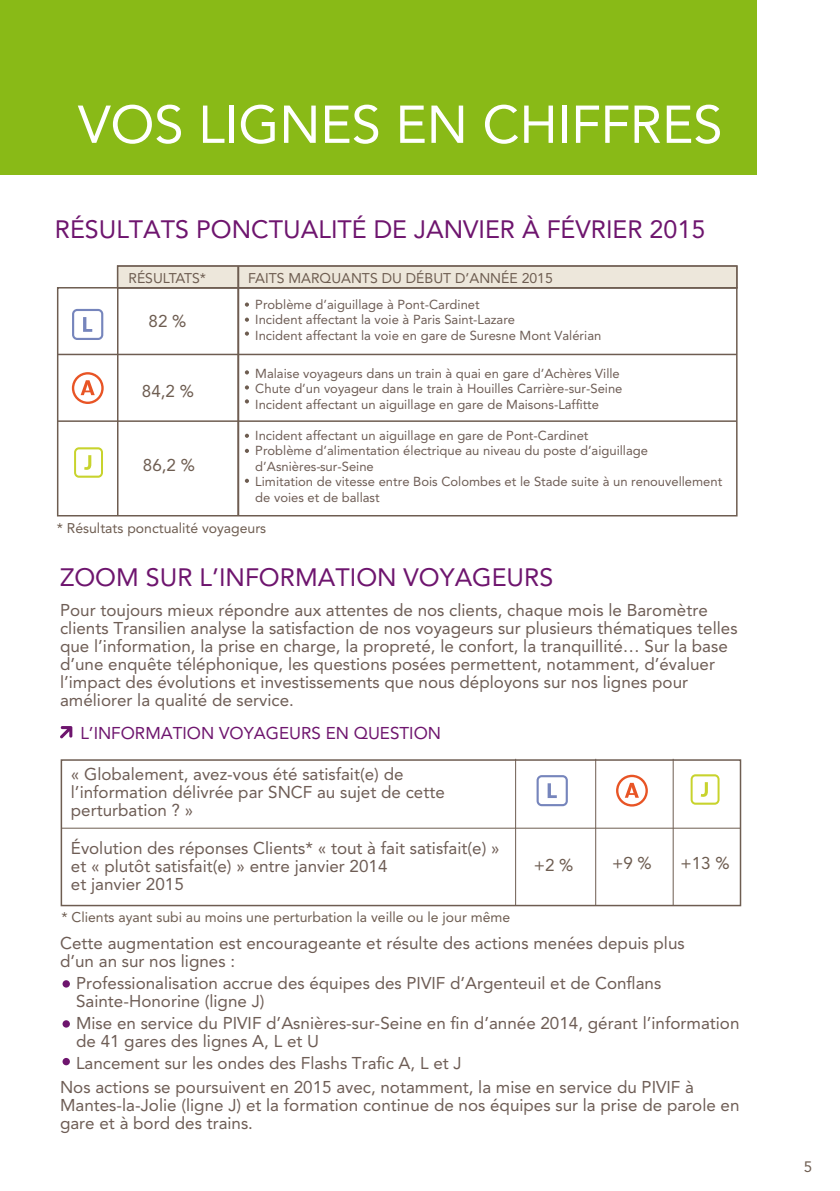
<style>
.page{position:relative;width:840px;height:1191px;background:#fff}
.page>*{position:absolute;margin:0;border:0;box-sizing:border-box;transform-origin:0 0}
.t1{font:52.6px "Avenir LT Std";color:#fff}
.t2{font:25px "Avenir LT Std";color:#6e156e}
.t3{font:17px/18px "Avenir LT Std";color:#6e5d55}
.t4{font:17px "Avenir LT Std";color:#6e156e}
.t5{font:17px "Avenir LT Std";color:#6e5d51}
.t6{font:15px "Avenir LT Std";color:#6e5d51}
.t7{font:14px "Avenir LT Std";color:#6e5d51}
.t8{font:13px/15.6px "Avenir LT Std";color:#6e5d55}
</style>
<div class="page">
<div style="left:57px;top:287px;width:680px;height:229px;border:2px solid #6e5d51"></div>
<hr style="left:58px;top:354px;width:678px;height:1px;background:#6e5d51">
<hr style="left:58px;top:420px;width:678px;height:2px;background:#6e5d51">
<hr style="left:117px;top:285px;width:1px;height:231px;background:#6e5d51">
<div style="left:117px;top:265px;width:620px;height:23px;background:#ede7db;border:2px solid #6e5d51"></div>
<div style="left:0;top:0;width:756px;height:175px;background:#89ba17"></div>
<svg style="left:72px;top:309px;width:31px;height:31px"></svg>
<svg style="left:72px;top:372px;width:32px;height:32px"></svg>
<svg style="left:74px;top:447px;width:29px;height:31px"></svg>
<svg style="left:60px;top:726px;width:12px;height:12px"></svg>
<hr style="left:237px;top:266px;width:2px;height:250px;background:#6e5d51">
<svg style="left:245px;top:317px;width:4px;height:5px"></svg>
<svg style="left:245px;top:302px;width:4px;height:5px"></svg>
<svg style="left:245px;top:331px;width:4px;height:5px"></svg>
<svg style="left:245px;top:385px;width:4px;height:4px"></svg>
<svg style="left:245px;top:370px;width:4px;height:4px"></svg>
<svg style="left:245px;top:399px;width:4px;height:4px"></svg>
<svg style="left:245px;top:449px;width:4px;height:4px"></svg>
<svg style="left:245px;top:434px;width:4px;height:4px"></svg>
<svg style="left:245px;top:479px;width:4px;height:4px"></svg>
<div style="left:61px;top:759px;width:679px;height:147px;border:2px solid #6e5d51"></div>
<hr style="left:61px;top:827px;width:679px;height:1px;background:#6e5d51">
<hr style="left:515px;top:759px;width:1px;height:146px;background:#6e5d51">
<hr style="left:595px;top:759px;width:1px;height:146px;background:#6e5d51">
<hr style="left:672px;top:759px;width:1px;height:146px;background:#6e5d51">
<svg style="left:536px;top:775px;width:31px;height:31px"></svg>
<svg style="left:616px;top:774px;width:31px;height:32px"></svg>
<svg style="left:690px;top:774px;width:29px;height:30px"></svg>
<div style="left:62px;top:980px;width:8px;height:7px;background:#6e156e;border-radius:50%"></div>
<div style="left:62px;top:1020px;width:8px;height:7px;background:#6e156e;border-radius:50%"></div>
<div style="left:62px;top:1058px;width:8px;height:7px;background:#6e156e;border-radius:50%"></div>
<h1 class="t1" style="left:78px;top:94px;width:645px">VOS LIGNES EN CHIFFRES</h1>
<h2 class="t2" style="left:55px;top:214px;width:651px">RÉSULTATS PONCTUALITÉ DE JANVIER À FÉVRIER 2015</h2>
<p class="t7" style="left:128px;top:270px;width:79px">RÉSULTATS*</p>
<p class="t7" style="left:248px;top:270px;width:306px">FAITS MARQUANTS DU DÉBUT D’ANNÉE 2015</p>
<p class="t5" style="left:148px;top:311px;width:39px">82 %</p>
<p class="t5" style="left:142px;top:381px;width:53px">84,2 %</p>
<p class="t5" style="left:143px;top:455px;width:53px">86,2 %</p>
<p class="t8" style="left:255px;top:296px;width:347px">Problème d’aiguillage à Pont-Cardinet<br>Incident affectant la voie à Paris Saint-Lazare<br>Incident affectant la voie en gare de Suresne Mont Valérian</p>
<p class="t8" style="left:255px;top:365px;width:368px">Malaise voyageurs dans un train à quai en gare d’Achères Ville<br>Chute d’un voyageur dans le train à Houilles Carrière-sur-Seine<br>Incident affectant un aiguillage en gare de Maisons-Laffitte</p>
<p class="t8" style="left:255px;top:427px;width:468px">Incident affectant un aiguillage en gare de Pont-Cardinet<br>Problème d’alimentation électrique au niveau du poste d’aiguillage d’Asnières-sur-Seine<br>Limitation de vitesse entre Bois Colombes et le Stade suite à un renouvellement de voies et de ballast</p>
<p class="t7" style="left:57px;top:520px;width:211px">* Résultats ponctualité voyageurs</p>
<h2 class="t2" style="left:60px;top:562px;width:494px">ZOOM SUR L’INFORMATION VOYAGEURS</h2>
<p class="t3" style="left:60px;top:601px;width:678px">Pour toujours mieux répondre aux attentes de nos clients, chaque mois le Baromètre clients Transilien analyse la satisfaction de nos voyageurs sur plusieurs thématiques telles que l’information, la prise en charge, la propreté, le confort, la tranquillité… Sur la base d’une enquête téléphonique, les questions posées permettent, notamment, d’évaluer l’impact des évolutions et investissements que nous déployons sur nos lignes pour améliorer la qualité de service.</p>
<p class="t4" style="left:80px;top:723px;width:362px">L’INFORMATION VOYAGEURS EN QUESTION</p>
<p class="t3" style="left:71px;top:765px;width:375px">« Globalement, avez-vous été satisfait(e) de l’information délivrée par SNCF au sujet de cette perturbation ? »</p>
<p class="t3" style="left:71px;top:839px;width:430px">Évolution des réponses Clients* « tout à fait satisfait(e) » et « plutôt satisfait(e) » entre janvier 2014<br>et janvier 2015</p>
<p class="t7" style="left:61px;top:909px;width:450px">* Clients ayant subi au moins une perturbation la veille ou le jour même</p>
<p class="t5" style="left:533px;top:855px;width:41px">+2 %</p>
<p class="t5" style="left:611px;top:853px;width:41px">+9 %</p>
<p class="t5" style="left:680px;top:853px;width:51px">+13 %</p>
<p class="t3" style="left:60px;top:934px;width:625px">Cette augmentation est encourageante et résulte des actions menées depuis plus d’un an sur nos lignes :</p>
<p class="t3" style="left:76px;top:974px;width:586px">Professionalisation accrue des équipes des PIVIF d’Argenteuil et de Conflans<br>Sainte-Honorine (ligne J)</p>
<p class="t3" style="left:76px;top:1014px;width:664px">Mise en service du PIVIF d’Asnières-sur-Seine en fin d’année 2014, gérant l’information de 41 gares des lignes A, L et U</p>
<p class="t3" style="left:60px;top:1051px;width:635px;line-height:24px;text-indent:16px">Lancement sur les ondes des Flashs Trafic A, L et J<br>Nos actions se poursuivent en 2015 avec, notamment, la mise en service du PIVIF à</p>
<p class="t3" style="left:60px;top:1096px;width:680px">Mantes-la-Jolie (ligne J) et la formation continue de nos équipes sur la prise de parole en gare et à bord des trains.</p>
<p class="t6" style="left:803px;top:1157px;width:10px">5</p>
</div>
